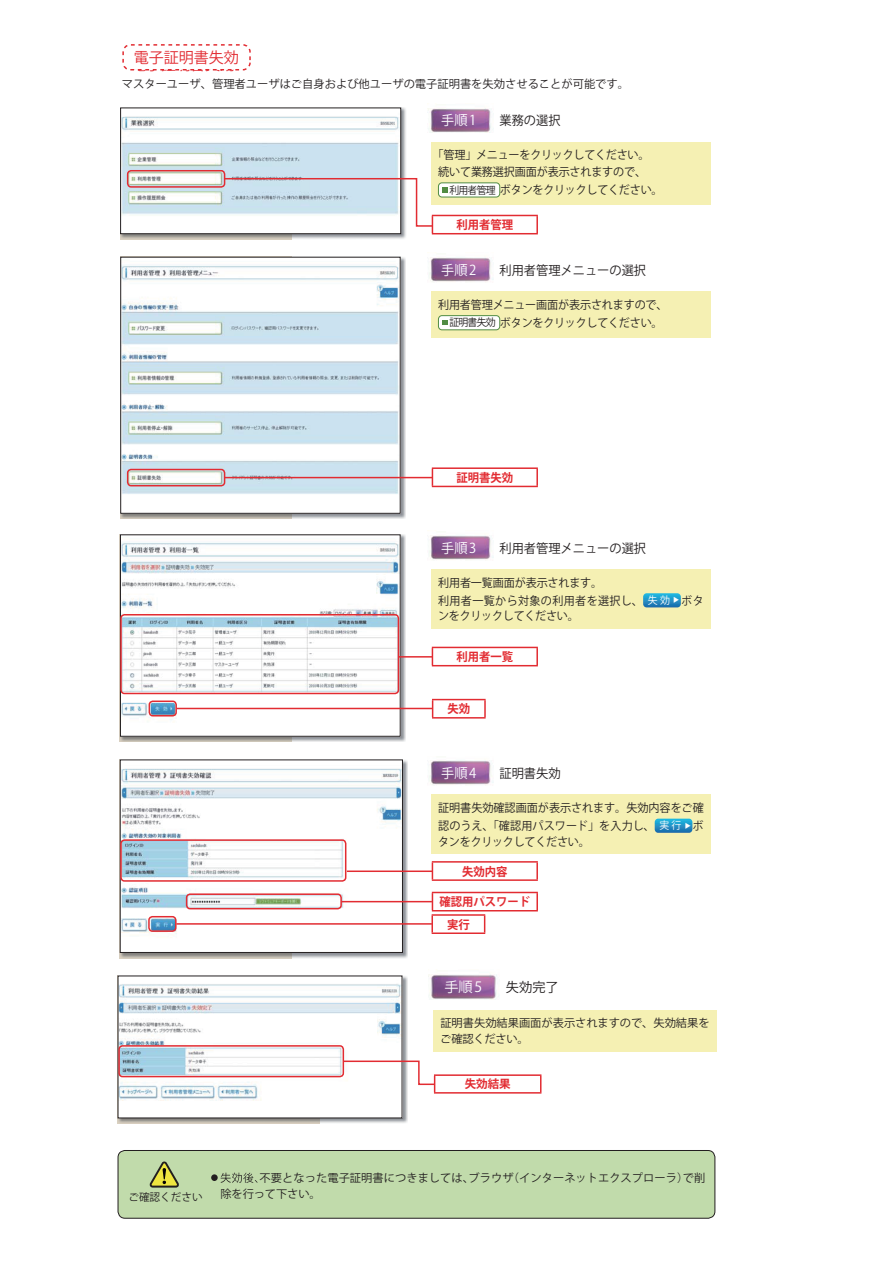
<style>
.page{position:relative;width:893px;height:1263px;background:#fff}
.page>*{position:absolute;margin:0;border:0;box-sizing:border-box;transform-origin:0 0}
.t1{font:15.45px "Shin Go Pro De Bold 90 pv RKSJ H";color:#e22c32;scale:.96 1}
.t2{font:15px "Shin Go Pro De Bold 90 pv RKSJ H";color:#e22c32}
.t3{font:14.1px "Gothic MB101 Pro Bold 90 pv RKSJ H";color:#fff}
.t4{font:13.65px "Gothic MB101 Pro Bold 90 pv RKSJ H";letter-spacing:.06em;color:#fff;scale:.96 1}
.t5{font:13.2px "Gothic MB101 Pro De Bold 90 pv RKSJ H";color:#231f20}
.t6{font:12.75px "Gothic MB101 Pro De Bold 90 pv RKSJ H";color:#231f20;scale:.96 1}
.t7{font:700 11.85px "Koz Go Pro";color:#e22c32;scale:.96 1}
.t8{font:11.55px/16.6px "Rodin Pro M 90 pv RKSJ V";letter-spacing:-.015em;color:#231f20;text-align:center;scale:.96 1}
.t9{font:11.55px/18px "Rodin Pro M 90 pv RKSJ V";letter-spacing:.03em;color:#231f20;scale:.96 1}
.t10{font:700 11.55px "Koz Go Pro";color:#e22c32}
.t11{font:11.25px/16.2px "Rodin Pro M 90 pv RKSJ V";color:#231f20}
.t12{font:10.65px "Gothic MB101 Pro De Bold 90 pv RKSJ H";color:#231f20}
.t13{font:6.15px "Rodin Pro DB 90 pv RKSJ V";color:#fff;scale:1.04 1}
.s1{font-family:"Rodin Pro DB 90 pv RKSJ V"}
.s2{font-family:"Rodin Pro DB 90 pv RKSJ V";font-size:10.35px;color:#221f1f}
.s3{font-family:"Rodin Pro DB 90 pv RKSJ V";font-size:10.35px;color:#fff}
</style>
<div class="page">
<img style="left:402px;top:214px;width:211px;height:745px">
<img style="left:292px;top:256px;width:109px;height:1px">
<img style="left:120px;top:107px;width:286px;height:132px">
<img style="left:122px;top:110px;width:277px;height:122px">
<div style="left:120px;top:108px;width:281px;height:126px;border:1px solid #231f20"></div>
<img style="left:120px;top:257px;width:286px;height:262px">
<img style="left:122px;top:259px;width:276px;height:253px">
<div style="left:120px;top:257px;width:280px;height:257px;border:1px solid #231f20"></div>
<img style="left:120px;top:534px;width:286px;height:208px">
<img style="left:122px;top:536px;width:276px;height:198px">
<img style="left:120px;top:759px;width:288px;height:199px">
<img style="left:122px;top:762px;width:279px;height:189px">
<div style="left:120px;top:760px;width:283px;height:193px;border:1px solid #231f20"></div>
<img style="left:427px;top:108px;width:67px;height:25px">
<div style="left:431px;top:142px;width:280px;height:63px;background:#f5f0b3"></div>
<div style="left:438px;top:183px;width:62px;height:14px;background:#fff;border-radius:4px"></div>
<div style="left:438px;top:183px;width:62px;height:14px;border:1px solid #518c44;border-radius:4px"></div>
<svg style="left:442px;top:187px;width:5px;height:5px"></svg>
<div style="left:432px;top:215px;width:105px;height:19px;background:#fff"></div>
<hr style="left:432px;top:215px;width:106px;height:1px;background:#e22c32">
<svg style="left:536px;top:216px;width:2px;height:17px"></svg>
<hr style="left:432px;top:233px;width:106px;height:1px;background:#e22c32">
<div style="left:127px;top:170px;width:98px;height:18px;border:2px solid #e22c32;border-radius:4px"></div>
<svg style="left:223px;top:177px;width:211px;height:56px"></svg>
<img style="left:427px;top:253px;width:67px;height:33px">
<div style="left:431px;top:291px;width:280px;height:46px;background:#f5f0b3"></div>
<div style="left:438px;top:316px;width:62px;height:14px;background:#fff;border-radius:4px"></div>
<div style="left:438px;top:315px;width:62px;height:15px;border:1px solid #518c44;border-radius:4px"></div>
<svg style="left:442px;top:320px;width:5px;height:5px"></svg>
<div style="left:127px;top:469px;width:98px;height:17px;border:2px solid #e22c32;border-radius:4px"></div>
<div style="left:432px;top:468px;width:105px;height:18px;background:#fff"></div>
<hr style="left:432px;top:467px;width:106px;height:2px;background:#e22c32">
<svg style="left:432px;top:469px;width:1px;height:17px"></svg>
<svg style="left:536px;top:469px;width:2px;height:17px"></svg>
<hr style="left:432px;top:486px;width:106px;height:1px;background:#e22c32">
<hr style="left:225px;top:477px;width:207px;height:1px;background:#e22c32">
<img style="left:427px;top:531px;width:67px;height:33px">
<div style="left:431px;top:569px;width:280px;height:60px;background:#f5f0b3"></div>
<svg style="left:643px;top:593px;width:38px;height:14px"></svg>
<div style="left:432px;top:647px;width:105px;height:19px;background:#fff"></div>
<hr style="left:432px;top:647px;width:106px;height:1px;background:#e22c32">
<svg style="left:432px;top:648px;width:1px;height:17px"></svg>
<svg style="left:536px;top:648px;width:2px;height:17px"></svg>
<hr style="left:432px;top:665px;width:106px;height:1px;background:#e22c32">
<hr style="left:399px;top:656px;width:33px;height:2px;background:#e22c32">
<div style="left:120px;top:614px;width:279px;height:80px;border:2px solid #e22c32;border-radius:4px"></div>
<div style="left:149px;top:700px;width:28px;height:16px;border:2px solid #e22c32;border-radius:4px"></div>
<div style="left:433px;top:700px;width:52px;height:18px;background:#fff"></div>
<hr style="left:432px;top:699px;width:54px;height:1px;background:#e22c32">
<svg style="left:432px;top:700px;width:1px;height:17px"></svg>
<svg style="left:484px;top:700px;width:2px;height:17px"></svg>
<hr style="left:432px;top:717px;width:54px;height:1px;background:#e22c32">
<hr style="left:177px;top:708px;width:255px;height:1px;background:#e22c32">
<img style="left:427px;top:756px;width:67px;height:33px">
<div style="left:431px;top:795px;width:280px;height:59px;background:#f5f0b3"></div>
<svg style="left:655px;top:819px;width:37px;height:14px"></svg>
<div style="left:432px;top:862px;width:105px;height:18px;background:#fff"></div>
<hr style="left:432px;top:861px;width:106px;height:2px;background:#e22c32">
<svg style="left:432px;top:862px;width:1px;height:17px"></svg>
<svg style="left:536px;top:862px;width:2px;height:17px"></svg>
<hr style="left:432px;top:879px;width:106px;height:2px;background:#e22c32">
<hr style="left:347px;top:870px;width:85px;height:2px;background:#e22c32">
<div style="left:120px;top:839px;width:226px;height:43px;border:2px solid #e22c32;border-radius:4px"></div>
<div style="left:148px;top:916px;width:29px;height:16px;border:2px solid #e22c32;border-radius:4px"></div>
<div style="left:432px;top:915px;width:53px;height:18px;background:#fff"></div>
<hr style="left:432px;top:914px;width:53px;height:2px;background:#e22c32">
<svg style="left:431px;top:916px;width:2px;height:16px"></svg>
<svg style="left:484px;top:916px;width:1px;height:16px"></svg>
<hr style="left:432px;top:932px;width:53px;height:2px;background:#e22c32">
<hr style="left:176px;top:923px;width:256px;height:2px;background:#e22c32">
<div style="left:186px;top:893px;width:156px;height:16px;border:2px solid #e22c32;border-radius:4px"></div>
<div style="left:432px;top:892px;width:105px;height:19px;background:#fff"></div>
<hr style="left:432px;top:892px;width:106px;height:1px;background:#e22c32">
<svg style="left:432px;top:893px;width:1px;height:17px"></svg>
<svg style="left:536px;top:893px;width:2px;height:17px"></svg>
<hr style="left:432px;top:910px;width:106px;height:1px;background:#e22c32">
<hr style="left:341px;top:901px;width:91px;height:1px;background:#e22c32">
<img style="left:117px;top:975px;width:291px;height:148px">
<img style="left:120px;top:978px;width:280px;height:138px">
<div style="left:118px;top:1150px;width:597px;height:68px;background:#c1dbab;border-radius:7px"></div>
<div style="left:118px;top:1150px;width:597px;height:68px;border:1px solid #231f20;border-radius:7px"></div>
<img style="left:428px;top:974px;width:71px;height:26px">
<div style="left:433px;top:1010px;width:283px;height:41px;background:#f5f0b3"></div>
<hr style="left:434px;top:1074px;width:107px;height:2px;background:#e22c32">
<svg style="left:540px;top:1076px;width:1px;height:16px"></svg>
<hr style="left:434px;top:1092px;width:107px;height:1px;background:#e22c32">
<svg style="left:342px;top:1060px;width:94px;height:32px"></svg>
<div style="left:118px;top:1045px;width:226px;height:32px;border:2px solid #e22c32;border-radius:4px"></div>
<svg style="left:211px;top:1172px;width:47px;height:11px"></svg>
<svg style="left:150px;top:1161px;width:29px;height:26px"></svg>
<div style="left:122px;top:44px;width:129px;height:26px;border:2px dashed #e22c32;border-radius:7px"></div>
<p class="t2" style="left:134px;top:49px;width:107px">電子証明書失効</p>
<h1 class="t1" style="left:131px;top:56px;width:109px">電子証明書失効</h1>
<p class="t11" style="left:122px;top:76px;width:509px">マスターユーザ、管理者ユーザはご自身および他ユーザの電子証明書を失効させることが可能です。</p>
<p class="t4" style="left:441px;top:113px;width:38px">手順1</p>
<p class="t6" style="left:499px;top:114px;width:65px">業務の選択</p>
<p class="t8" style="left:432px;top:147px;width:228px"><span class="s1">「管理」</span>メニューをクリックしてください。続いて業務選択画面が表示されますので、</p>
<p class="t8" style="left:449px;top:182px;width:224px"><span class="s2">利用者管理</span>ボタンをクリックしてください。</p>
<p class="t7" style="left:456px;top:217px;width:61px">利用者管理</p>
<p class="t4" style="left:441px;top:262px;width:38px">手順2</p>
<p class="t6" style="left:499px;top:263px;width:154px">利用者管理メニューの選択</p>
<p class="t8" style="left:438px;top:296px;width:241px;line-height:18.3px">利用者管理メニュー画面が表示されますので、<span class="s2">証明書失効</span>ボタンをクリックしてください。</p>
<p class="t7" style="left:456px;top:470px;width:61px">証明書失効</p>
<p class="t4" style="left:441px;top:540px;width:38px">手順3</p>
<p class="t6" style="left:499px;top:541px;width:154px">利用者管理メニューの選択</p>
<p class="t9" style="left:438px;top:574px;width:243px">利用者一覧画面が表示されます。<br>利用者一覧から対象の利用者を選択し、<span class="s3">失 効</span></p>
<p class="t13" style="left:673px;top:603px;width:8px;rotate:-90deg">▼</p>
<p class="t8" style="left:681px;top:592px;width:25px">ボタ</p>
<p class="t8" style="left:438px;top:608px;width:148px">ンをクリックしてください。</p>
<p class="t7" style="left:456px;top:649px;width:61px">利用者一覧</p>
<p class="t7" style="left:447px;top:701px;width:25px">失効</p>
<p class="t4" style="left:441px;top:765px;width:38px">手順4</p>
<p class="t6" style="left:499px;top:766px;width:65px">証明書失効</p>
<p class="t8" style="left:438px;top:799px;width:278px;line-height:18px;text-align:left">証明書失効確認画面が表示されます。失効内容をご確認のうえ、「確認用パスワード」を入力し、<span class="s3">実 行</span></p>
<p class="t13" style="left:684px;top:828px;width:8px;rotate:-90deg">▼</p>
<p class="t8" style="left:693px;top:818px;width:13px">ボ</p>
<p class="t8" style="left:438px;top:833px;width:160px">タンをクリックしてください。</p>
<p class="t7" style="left:462px;top:863px;width:49px">失効内容</p>
<p class="t7" style="left:439px;top:894px;width:96px">確認用パスワード</p>
<p class="t7" style="left:447px;top:917px;width:25px">実行</p>
<p class="t3" style="left:444px;top:979px;width:39px">手順5</p>
<p class="t5" style="left:506px;top:980px;width:54px">失効完了</p>
<p class="t11" style="left:440px;top:1015px;width:271px">証明書失効結果画面が表示されますので、失効結果をご確認ください。</p>
<p class="t10" style="left:465px;top:1077px;width:48px">失効結果</p>
<p class="t11" style="left:260px;top:1170px;width:447px">不要となった電子証明書につきましては、ブラウザ（インターネットエクスプローラ）で削</p>
<p class="t12" style="left:128px;top:1191px;width:76px">ご確認ください</p>
<p class="t11" style="left:220px;top:1186px;width:102px">除を行って下さい。</p>
</div>
